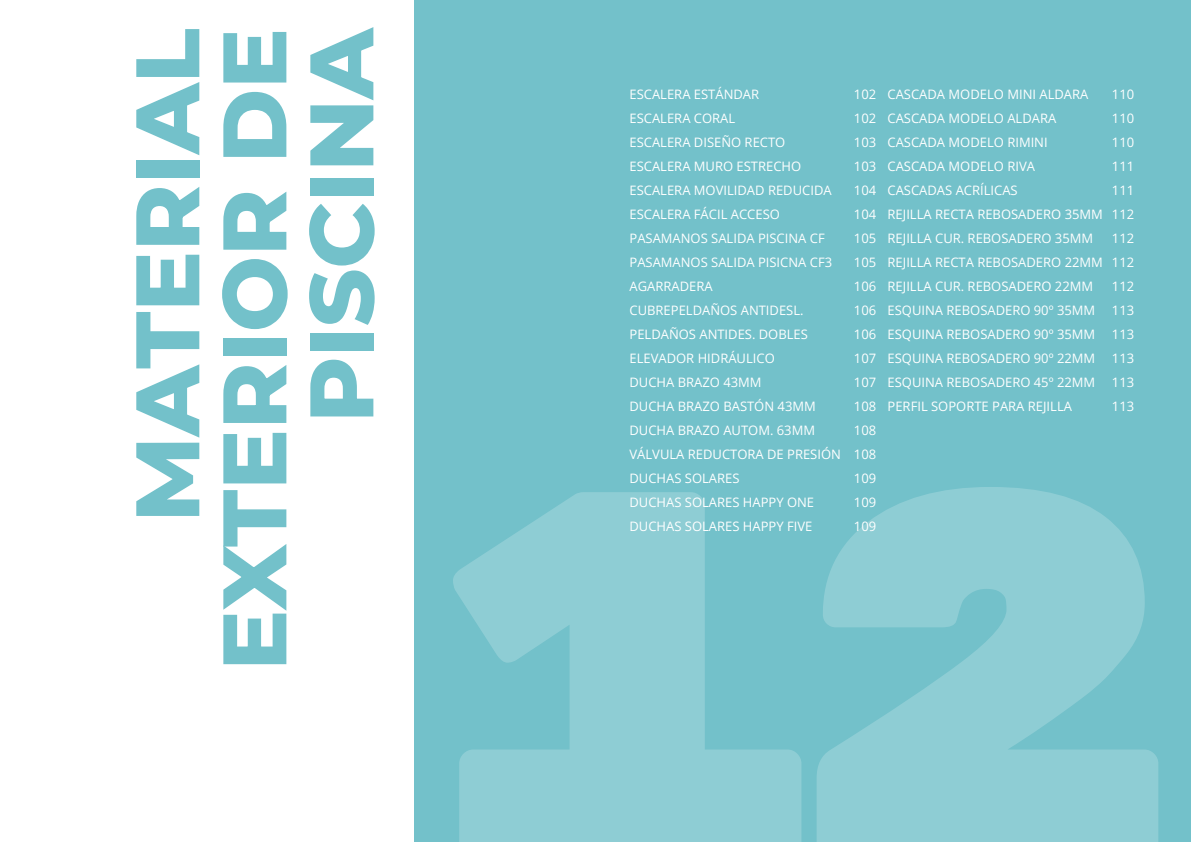
<style>
.page{position:relative;width:1191px;height:842px;background:#fff}
.page>*{position:absolute;margin:0;border:0;box-sizing:border-box;transform-origin:0 0}
.t1{font:520px "Rubik Mono One";color:#fff}
.t2{font:800 90px/87px "Montserrat";color:#73c1ca;text-align:right}
.t3{font:13px/24px "Open Sans";color:#fff;text-align:justify}
</style>
<div class="page">
<div style="left:414px;top:0;width:777px;height:842px;background:#73c1ca"></div>
<h2 class="t2" style="left:119px;top:670px;width:646px;rotate:-90deg">MATERIAL<br>EXTERIOR DE<br>PISCINA</h2>
<p class="t3" style="left:629px;top:82px;width:131px">ESCALERA ESTÁNDAR</p>
<p class="t3" style="left:854px;top:82px;width:24px">102</p>
<p class="t3" style="left:629px;top:106px;width:107px">ESCALERA CORAL</p>
<p class="t3" style="left:854px;top:106px;width:24px">102</p>
<p class="t3" style="left:629px;top:130px;width:157px">ESCALERA DISEÑO RECTO</p>
<p class="t3" style="left:854px;top:130px;width:24px">103</p>
<p class="t3" style="left:629px;top:154px;width:173px">ESCALERA MURO ESTRECHO</p>
<p class="t3" style="left:854px;top:154px;width:24px">103</p>
<p class="t3" style="left:629px;top:178px;width:204px">ESCALERA MOVILIDAD REDUCIDA</p>
<p class="t3" style="left:854px;top:178px;width:24px">104</p>
<p class="t3" style="left:629px;top:202px;width:152px">ESCALERA FÁCIL ACCESO</p>
<p class="t3" style="left:854px;top:202px;width:24px">104</p>
<p class="t3" style="left:629px;top:226px;width:197px">PASAMANOS SALIDA PISCINA CF</p>
<p class="t3" style="left:854px;top:226px;width:24px">105</p>
<p class="t3" style="left:629px;top:250px;width:204px">PASAMANOS SALIDA PISICNA CF3</p>
<p class="t3" style="left:854px;top:250px;width:24px">105</p>
<p class="t3" style="left:629px;top:274px;width:85px">AGARRADERA</p>
<p class="t3" style="left:854px;top:274px;width:24px">106</p>
<p class="t3" style="left:629px;top:298px;width:176px">CUBREPELDAÑOS ANTIDESL.</p>
<p class="t3" style="left:854px;top:298px;width:24px">106</p>
<p class="t3" style="left:629px;top:322px;width:180px">PELDAÑOS ANTIDES. DOBLES</p>
<p class="t3" style="left:854px;top:322px;width:24px">106</p>
<p class="t3" style="left:629px;top:346px;width:147px">ELEVADOR HIDRÁULICO</p>
<p class="t3" style="left:854px;top:346px;width:24px">107</p>
<p class="t3" style="left:629px;top:370px;width:134px">DUCHA BRAZO 43MM</p>
<p class="t3" style="left:854px;top:370px;width:24px">107</p>
<p class="t3" style="left:629px;top:394px;width:188px">DUCHA BRAZO BASTÓN 43MM</p>
<p class="t3" style="left:854px;top:394px;width:24px">108</p>
<p class="t3" style="left:629px;top:418px;width:187px">DUCHA BRAZO AUTOM. 63MM</p>
<p class="t3" style="left:629px;top:418px;width:248px;text-indent:224px">108<br>VÁLVULA REDUCTORA DE PRESIÓN 108<br>DUCHAS SOLARES</p>
<p class="t3" style="left:854px;top:466px;width:24px">109</p>
<p class="t3" style="left:887px;top:82px;width:202px">CASCADA MODELO MINI ALDARA</p>
<p class="t3" style="left:1112px;top:82px;width:24px">110</p>
<p class="t3" style="left:887px;top:106px;width:170px">CASCADA MODELO ALDARA</p>
<p class="t3" style="left:1112px;top:106px;width:24px">110</p>
<p class="t3" style="left:887px;top:130px;width:162px">CASCADA MODELO RIMINI</p>
<p class="t3" style="left:1112px;top:130px;width:24px">110</p>
<p class="t3" style="left:887px;top:154px;width:149px">CASCADA MODELO RIVA</p>
<p class="t3" style="left:1112px;top:154px;width:24px">111</p>
<p class="t3" style="left:887px;top:178px;width:132px">CASCADAS ACRÍLICAS</p>
<p class="t3" style="left:887px;top:178px;width:248px;text-indent:224px">111<br>REJILLA RECTA REBOSADERO 35MM 112<br>REJILLA CUR. REBOSADERO 35MM</p>
<p class="t3" style="left:887px;top:226px;width:248px;text-indent:224px">112<br>REJILLA RECTA REBOSADERO 22MM 112<br>REJILLA CUR. REBOSADERO 22MM</p>
<p class="t3" style="left:1112px;top:274px;width:24px">112</p>
<p class="t3" style="left:887px;top:298px;width:209px">ESQUINA REBOSADERO 90º 35MM</p>
<p class="t3" style="left:1112px;top:298px;width:24px">113</p>
<p class="t3" style="left:887px;top:322px;width:209px">ESQUINA REBOSADERO 90º 35MM</p>
<p class="t3" style="left:1112px;top:322px;width:24px">113</p>
<p class="t3" style="left:887px;top:346px;width:209px">ESQUINA REBOSADERO 90º 22MM</p>
<p class="t3" style="left:1112px;top:346px;width:24px">113</p>
<p class="t3" style="left:887px;top:370px;width:209px">ESQUINA REBOSADERO 45º 22MM</p>
<p class="t3" style="left:1112px;top:370px;width:24px">113</p>
<p class="t3" style="left:887px;top:394px;width:186px">PERFIL SOPORTE PARA REJILLA</p>
<p class="t3" style="left:1112px;top:394px;width:24px">113</p>
<h1 class="t1" style="left:399px;top:409px;width:807px">12</h1>
<p class="t3" style="left:629px;top:490px;width:186px">DUCHAS SOLARES HAPPY ONE</p>
<p class="t3" style="left:854px;top:490px;width:24px">109</p>
<p class="t3" style="left:629px;top:514px;width:184px">DUCHAS SOLARES HAPPY FIVE</p>
<p class="t3" style="left:854px;top:514px;width:24px">109</p>
</div>
